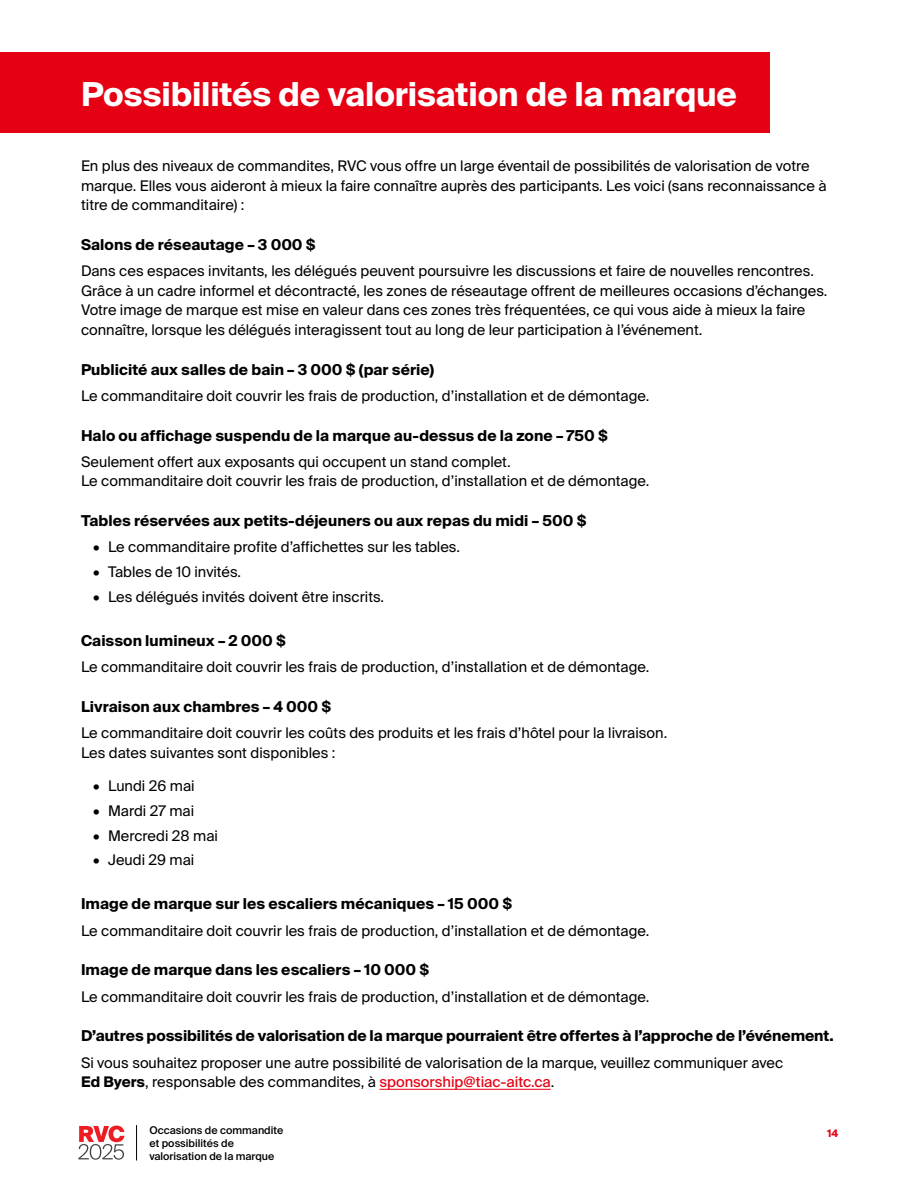
<style>
.page{position:relative;width:918px;height:1188px;background:#fff}
.page>*{position:absolute;margin:0;border:0;box-sizing:border-box;transform-origin:0 0}
.t1{font:700 33px "Suisse Intl";letter-spacing:-.005em;color:#fff}
.t2{font:700 15px "Suisse Intl";letter-spacing:.005em;color:#000}
.t3{font:14.7px/19.5px "Suisse Intl";color:#000}
.t4{font:500 10.65px/13.4px "Suisse Intl";color:#000}
.t5{font:700 10.5px "Suisse Intl";color:#e60013}
.s1{font-weight:700}
.s2{color:#e60013}
</style>
<div class="page">
<svg style="left:78px;top:1126px;width:46px;height:34px"></svg>
<hr style="left:136px;top:1125px;width:1px;height:35px;background:#000">
<hr style="left:379px;top:1089px;width:172px;height:1px;background:#e60013">
<div style="left:1px;top:52px;width:769px;height:81px;background:#e60013"></div>
<h1 class="t1" style="left:81px;top:75px;width:658px">Possibilités de valorisation de la marque</h1>
<p class="t3" style="left:81px;top:157px;width:747px">En plus des niveaux de commandites, RVC vous offre un large éventail de possibilités de valorisation de votre marque. Elles vous aideront à mieux la faire connaître auprès des participants. Les voici (sans reconnaissance à titre de commanditaire) :</p>
<p class="t2" style="left:81px;top:236px;width:236px">Salons de réseautage – 3 000 $</p>
<p class="t3" style="left:81px;top:262px;width:748px">Dans ces espaces invitants, les délégués peuvent poursuivre les discussions et faire de nouvelles rencontres.<br>Grâce à un cadre informel et décontracté, les zones de réseautage offrent de meilleures occasions d’échanges.<br>Votre image de marque est mise en valeur dans ces zones très fréquentées, ce qui vous aide à mieux la faire connaître, lorsque les délégués interagissent tout au long de leur participation à l’événement.</p>
<p class="t2" style="left:81px;top:361px;width:355px">Publicité aux salles de bain – 3 000 $ (par série)</p>
<p class="t3" style="left:81px;top:386px;width:570px">Le commanditaire doit couvrir les frais de production, d’installation et de démontage.</p>
<p class="t2" style="left:81px;top:427px;width:528px">Halo ou affichage suspendu de la marque au-dessus de la zone – 750 $</p>
<p class="t3" style="left:81px;top:452px;width:570px">Seulement offert aux exposants qui occupent un stand complet.<br>Le commanditaire doit couvrir les frais de production, d’installation et de démontage.</p>
<p class="t2" style="left:81px;top:512px;width:507px">Tables réservées aux petits-déjeuners ou aux repas du midi – 500 $</p>
<p class="t3" style="left:93px;top:538px;width:369px">• Le commanditaire profite d’affichettes sur les tables.</p>
<p class="t3" style="left:93px;top:563px;width:150px">• Tables de 10 invités.</p>
<p class="t3" style="left:93px;top:587px;width:293px">• Les délégués invités doivent être inscrits.</p>
<p class="t2" style="left:81px;top:632px;width:207px">Caisson lumineux – 2 000 $</p>
<p class="t3" style="left:81px;top:657px;width:570px">Le commanditaire doit couvrir les frais de production, d’installation et de démontage.</p>
<p class="t2" style="left:81px;top:698px;width:252px">Livraison aux chambres – 4 000 $</p>
<p class="t3" style="left:81px;top:723px;width:588px">Le commanditaire doit couvrir les coûts des produits et les frais d’hôtel pour la livraison.<br>Les dates suivantes sont disponibles :</p>
<p class="t3" style="left:93px;top:776px;width:103px">• Lundi 26 mai</p>
<p class="t3" style="left:93px;top:801px;width:103px">• Mardi 27 mai</p>
<p class="t3" style="left:93px;top:826px;width:126px">• Mercredi 28 mai</p>
<p class="t3" style="left:93px;top:851px;width:103px">• Jeudi 29 mai</p>
<p class="t2" style="left:81px;top:895px;width:433px">Image de marque sur les escaliers mécaniques – 15 000 $</p>
<p class="t3" style="left:81px;top:921px;width:570px">Le commanditaire doit couvrir les frais de production, d’installation et de démontage.</p>
<p class="t2" style="left:81px;top:961px;width:350px">Image de marque dans les escaliers – 10 000 $</p>
<p class="t3" style="left:81px;top:987px;width:570px">Le commanditaire doit couvrir les frais de production, d’installation et de démontage.</p>
<p class="t2" style="left:81px;top:1027px;width:754px">D’autres possibilités de valorisation de la marque pourraient être offertes à l’approche de l’événement.</p>
<p class="t3" style="left:81px;top:1053px;width:704px">Si vous souhaitez proposer une autre possibilité de valorisation de la marque, veuillez communiquer avec<br><span class="s1">Ed Byers</span>, responsable des commandites, à <span class="s2">sponsorship@tiac-aitc.ca</span>.</p>
<p class="t4" style="left:149px;top:1123px;width:135px">Occasions de commandite et possibilités de valorisation de la marque</p>
<p class="t5" style="left:827px;top:1127px;width:13px">14</p>
</div>
